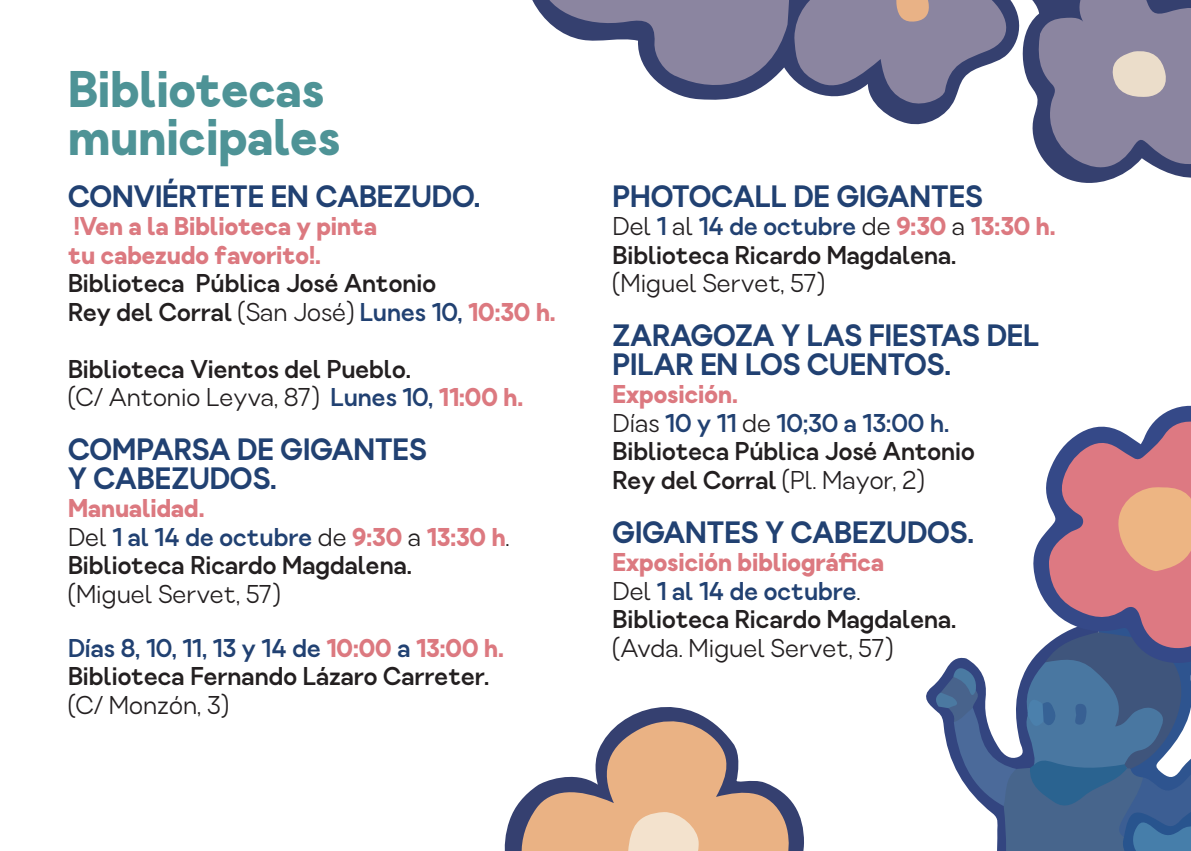
<style>
.page{position:relative;width:1191px;height:851px;background:#fff}
.page>*{position:absolute;margin:0;border:0;box-sizing:border-box;transform-origin:0 0}
.Título{font:900 45px "Gatter Sans";color:#4e9396}
.Mini_titular{font:800 27px/28.5px "Gatter Sans";color:#214172}
.Día{font:800 27px/28.5px "Gatter Sans";color:#214172}
.Texto{font:700 22.5px/28.5px "Gatter Sans";color:#231f20}
.Texto-2{font:22.5px "Gatter Sans";color:#231f20}
.Texto-3{font:900 22.5px "Gatter Sans";color:#dc7980}
.Texto-4{font:700 22.5px "Gatter Sans";color:#214172}
.Día-2{font:700 22.5px "Gatter Sans";color:#214172}
.Día-3{font:900 22.5px "Gatter Sans";color:#dc7980}
.s1{font-weight:400}
.s2{color:#214172}
.s3{font-weight:900;color:#dc7980}
.s4{font-weight:700;color:#214172}
.s5{font-weight:400;color:#231f20}
</style>
<div class="page">
<svg style="left:1156px;top:405px;width:35px;height:15px"></svg>
<svg style="left:926px;top:420px;width:265px;height:430px"></svg>
<svg style="left:679px;top:95px;width:512px;height:88px"></svg>
<svg style="left:794px;top:0;width:397px;height:173px"></svg>
<svg style="left:532px;top:0;width:308px;height:95px"></svg>
<svg style="left:895px;top:0;width:35px;height:23px"></svg>
<svg style="left:1011px;top:0;width:180px;height:167px;background:#8f8ca4"></svg>
<svg style="left:504px;top:707px;width:300px;height:143px"></svg>
<svg style="left:515px;top:716px;width:279px;height:134px"></svg>
<p class="Título" style="left:68px;top:60px;width:258px">Bibliotecas</p>
<p class="Título" style="left:68px;top:107px;width:273px">municipales</p>
<p class="Mini_titular" style="left:68px;top:182px;width:414px">CONVIÉRTETE EN CABEZUDO.</p>
<p class="Texto-3" style="left:74px;top:211px;width:305px">!Ven a la Biblioteca y pinta</p>
<p class="Texto-3" style="left:68px;top:240px;width:254px">tu cabezudo favorito!.</p>
<p class="Texto" style="left:68px;top:269px;width:369px">Biblioteca Pública José Antonio</p>
<p class="Texto" style="left:68px;top:298px;width:489px">Rey del Corral <span class="s1">(San José)</span> <span class="s2">Lunes 10,</span> <span class="s3">10:30 h.</span></p>
<p class="Texto" style="left:68px;top:355px;width:344px">Biblioteca Vientos del Pueblo.</p>
<p class="Texto-2" style="left:68px;top:382px;width:456px">(C/ Antonio Leyva, 87) <span class="s4">Lunes 10,</span> <span class="s3">11:00 h.</span></p>
<p class="Día" style="left:68px;top:436px;width:360px">COMPARSA DE GIGANTES<br>Y CABEZUDOS.</p>
<p class="Día-3" style="left:68px;top:493px;width:138px">Manualidad.</p>
<p class="Texto" style="left:68px;top:523px;width:443px"><span class="s1">Del</span> <span class="s2">1 al 14 de octubre</span> <span class="s1">de</span> <span class="s3">9:30</span> <span class="s1">a</span> <span class="s3">13:30 h</span><span class="s1">.<br></span>Biblioteca Ricardo Magdalena.</p>
<p class="Texto-2" style="left:68px;top:579px;width:214px">(Miguel Servet, 57)</p>
<p class="Día-2" style="left:68px;top:633px;width:437px">Días 8, 10, 11, 13 y 14 de <span class="s3">10:00</span> a <span class="s3">13:00 h.</span></p>
<p class="Texto" style="left:68px;top:662px;width:423px">Biblioteca Fernando Lázaro Carreter.</p>
<p class="Texto-2" style="left:68px;top:690px;width:162px">(C/ Monzón, 3)</p>
<p class="Mini_titular" style="left:612px;top:182px;width:372px">PHOTOCALL DE GIGANTES</p>
<p class="Texto" style="left:612px;top:212px;width:444px"><span class="s1">Del</span> <span class="s2">1</span> <span class="s1">al</span> <span class="s2">14 de octubre</span> <span class="s1">de</span> <span class="s3">9:30</span> <span class="s1">a</span> <span class="s3">13:30 h.<br></span>Biblioteca Ricardo Magdalena.</p>
<p class="Texto-2" style="left:612px;top:268px;width:214px">(Miguel Servet, 57)</p>
<p class="Mini_titular" style="left:612px;top:322px;width:428px">ZARAGOZA Y LAS FIESTAS DEL<br>PILAR EN LOS CUENTOS.</p>
<p class="Texto-3" style="left:612px;top:379px;width:127px">Exposición.</p>
<p class="Texto-4" style="left:612px;top:408px;width:338px"><span class="s5">Días</span> 10 y 11 <span class="s5">de</span> 10;30 a 13:00 h.</p>
<p class="Texto" style="left:612px;top:437px;width:364px">Biblioteca Pública José Antonio</p>
<p class="Texto" style="left:612px;top:466px;width:313px">Rey del Corral <span class="s1">(Pl. Mayor, 2)</span></p>
<p class="Mini_titular" style="left:612px;top:518px;width:363px">GIGANTES Y CABEZUDOS.</p>
<p class="Texto-3" style="left:612px;top:547px;width:273px">Exposición bibliográfica</p>
<p class="Texto-4" style="left:612px;top:576px;width:250px"><span class="s5">Del</span> 1 al 14 de octubre<span class="s5">.</span></p>
<p class="Texto" style="left:612px;top:605px;width:345px">Biblioteca Ricardo Magdalena.</p>
<p class="Texto-2" style="left:612px;top:633px;width:282px">(Avda. Miguel Servet, 57)</p>
</div>
